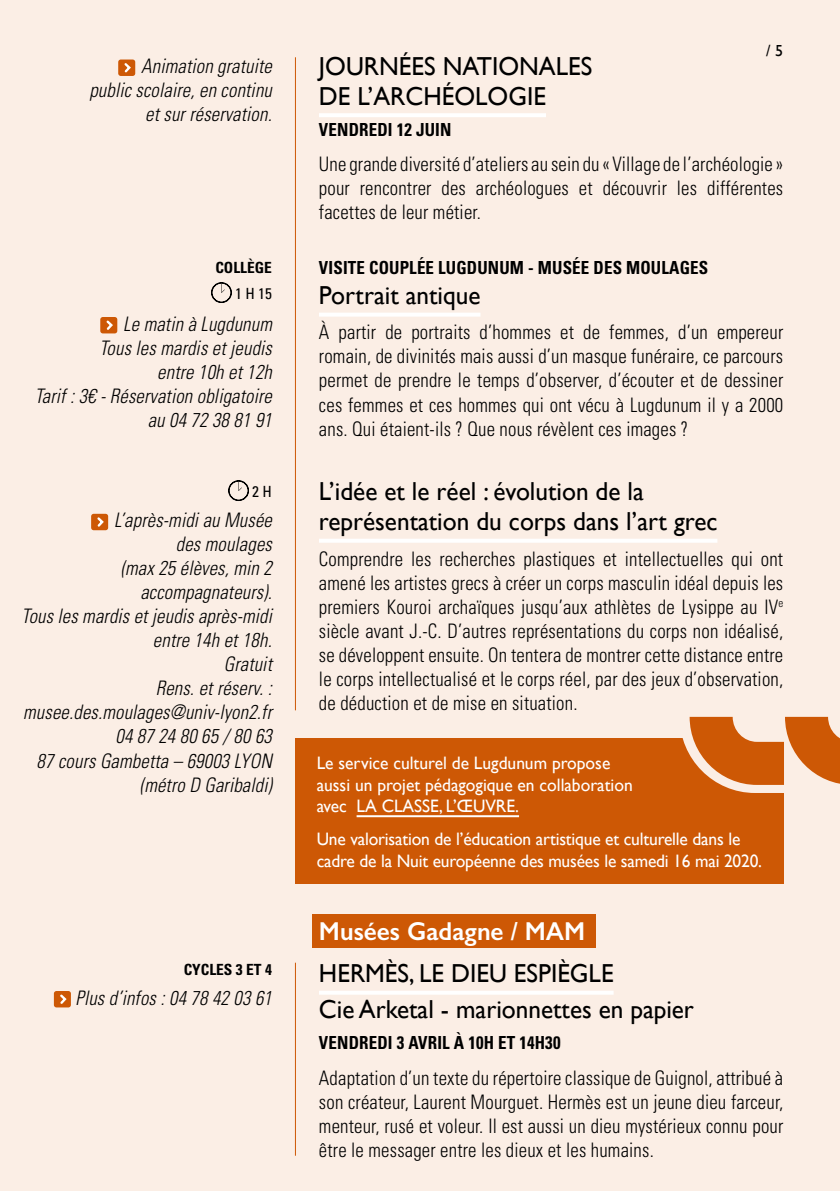
<style>
.page{position:relative;width:840px;height:1191px;background:#fff}
.page>*{position:absolute;margin:0;border:0;box-sizing:border-box;transform-origin:0 0}
.t1{font:26px/30px "Gill Sans";color:#000}
.t2{font:600 26px "Gill Sans";color:#fff}
.t3{font:300 condensed 20px/24px "Univers";letter-spacing:.01em;color:#000;text-align:justify;scale:.94 1}
.t4{font:italic 300 condensed 20px/24px "Univers";letter-spacing:.01em;color:#000;text-align:right;scale:.94 1}
.t5{font:18px/21.6px "Gill Sans";letter-spacing:-.01em;color:#fff}
.t6{font:700 condensed 18px "Univers";letter-spacing:.01em;color:#000;scale:.94 1}
.t7{font:16px "Gill Sans";color:#000}
.t8{font:700 condensed 15.4px "Univers";color:#000}
.t9{font:condensed 15.4px "Univers";color:#000}
</style>
<div class="page">
<div style="left:0;top:0;width:839px;height:1191px;background:#fbeee5"></div>
<hr style="left:295px;top:57px;width:1px;height:653px;background:#cd5805">
<hr style="left:319px;top:113px;width:226px;height:4px;background:#fff">
<hr style="left:319px;top:313px;width:161px;height:4px;background:#fff">
<hr style="left:319px;top:539px;width:398px;height:4px;background:#fff">
<div style="left:118px;top:59px;width:17px;height:17px;background:#cd5805;border-radius:3px"></div>
<svg style="left:124px;top:63px;width:7px;height:10px"></svg>
<div style="left:312px;top:914px;width:283px;height:34px;background:#cd5805"></div>
<hr style="left:295px;top:962px;width:1px;height:193px;background:#cd5805">
<svg style="left:319px;top:991px;width:294px;height:3px"></svg>
<div style="left:54px;top:991px;width:17px;height:16px;background:#cd5805;border-radius:3px"></div>
<svg style="left:60px;top:994px;width:7px;height:10px"></svg>
<div style="left:295px;top:738px;width:425px;height:146px;background:#cd5805"></div>
<div style="left:344px;top:785px;width:438px;height:99px;background:#cd5805"></div>
<svg style="left:682px;top:716px;width:157px;height:85px"></svg>
<hr style="left:356px;top:815px;width:162px;height:2px;background:#fff">
<svg style="left:211px;top:282px;width:21px;height:21px"></svg>
<div style="left:100px;top:317px;width:17px;height:16px;background:#cd5805;border-radius:3px"></div>
<svg style="left:106px;top:320px;width:7px;height:10px"></svg>
<svg style="left:228px;top:480px;width:21px;height:21px"></svg>
<div style="left:91px;top:514px;width:17px;height:16px;background:#cd5805;border-radius:3px"></div>
<svg style="left:97px;top:517px;width:7px;height:10px"></svg>
<p class="t4" style="left:89px;top:54px;width:195px">Animation gratuite<br>public scolaire, en continu et sur réservation.</p>
<p class="t8" style="left:215px;top:258px;width:58px">COLLÈGE</p>
<p class="t9" style="left:235px;top:283px;width:38px">1 H 15</p>
<p class="t4" style="left:35px;top:311px;width:254px">Le matin à Lugdunum<br>Tous les mardis et jeudis<br>entre 10h et 12h<br>Tarif : 3€ - Réservation obligatoire au 04 72 38 81 91</p>
<p class="t9" style="left:252px;top:481px;width:21px">2 H</p>
<p class="t4" style="left:22px;top:508px;width:268px">L’après-midi au Musée<br>des moulages<br>(max 25 élèves, min 2 accompagnateurs).<br>Tous les mardis et jeudis après-midi entre 14h et 18h.<br>Gratuit<br>Rens. et réserv. : musee.des.moulages@univ-lyon2.fr<br>04 87 24 80 65 / 80 63<br>87 cours Gambetta – 69003 LYON (métro D Garibaldi)</p>
<p class="t8" style="left:184px;top:960px;width:90px">CYCLES 3 ET 4</p>
<p class="t4" style="left:75px;top:985px;width:210px">Plus d’infos : 04 78 42 03 61</p>
<p class="t7" style="left:765px;top:41px;width:18px">/ 5</p>
<h1 class="t1" style="left:319px;top:51px;width:274px">JOURNÉES NATIONALES<br>DE L’ARCHÉOLOGIE</h1>
<p class="t6" style="left:319px;top:119px;width:142px">VENDREDI 12 JUIN</p>
<p class="t3" style="left:319px;top:152px;width:495px">Une grande diversité d’ateliers au sein du « Village de l’archéologie » pour rencontrer des archéologues et découvrir les différentes facettes de leur métier.</p>
<p class="t6" style="left:319px;top:257px;width:415px">VISITE COUPLÉE LUGDUNUM - MUSÉE DES MOULAGES</p>
<h1 class="t1" style="left:319px;top:280px;width:163px">Portrait antique</h1>
<p class="t3" style="left:319px;top:320px;width:495px">À partir de portraits d’hommes et de femmes, d’un empereur romain, de divinités mais aussi d’un masque funéraire, ce parcours permet de prendre le temps d’observer, d’écouter et de dessiner ces femmes et ces hommes qui ont vécu à Lugdunum il y a 2000 ans. Qui étaient-ils ? Que nous révèlent ces images ?</p>
<h1 class="t1" style="left:319px;top:476px;width:400px">L’idée et le réel : évolution de la représentation du corps dans l’art grec</h1>
<p class="t3" style="left:319px;top:546px;width:495px">Comprendre les recherches plastiques et intellectuelles qui ont amené les artistes grecs à créer un corps masculin idéal depuis les premiers Kouroi archaïques jusqu’aux athlètes de Lysippe au IV<sup>e </sup>siècle avant J.-C. D’autres représentations du corps non idéalisé, se développent ensuite. On tentera de montrer cette distance entre le corps intellectualisé et le corps réel, par des jeux d’observation, de déduction et de mise en situation.</p>
<p class="t5" style="left:316px;top:752px;width:317px">Le service culturel de Lugdunum propose aussi un projet pédagogique en collaboration avec LA CLASSE, L’ŒUVRE.</p>
<p class="t5" style="left:316px;top:828px;width:446px">Une valorisation de l’éducation artistique et culturelle dans le cadre de la Nuit européenne des musées le samedi 16 mai 2020.</p>
<h1 class="t2" style="left:319px;top:915px;width:268px">Musées Gadagne / MAM</h1>
<h1 class="t1" style="left:319px;top:955px;width:376px;line-height:35.6px">HERMÈS, LE DIEU ESPIÈGLE<br>Cie Arketal - marionnettes en papier</h1>
<p class="t6" style="left:319px;top:1031px;width:258px">VENDREDI 3 AVRIL À 10H ET 14H30</p>
<p class="t3" style="left:319px;top:1065px;width:495px">Adaptation d’un texte du répertoire classique de Guignol, attribué à son créateur, Laurent Mourguet. Hermès est un jeune dieu farceur, menteur, rusé et voleur. Il est aussi un dieu mystérieux connu pour être le messager entre les dieux et les humains.</p>
</div>
